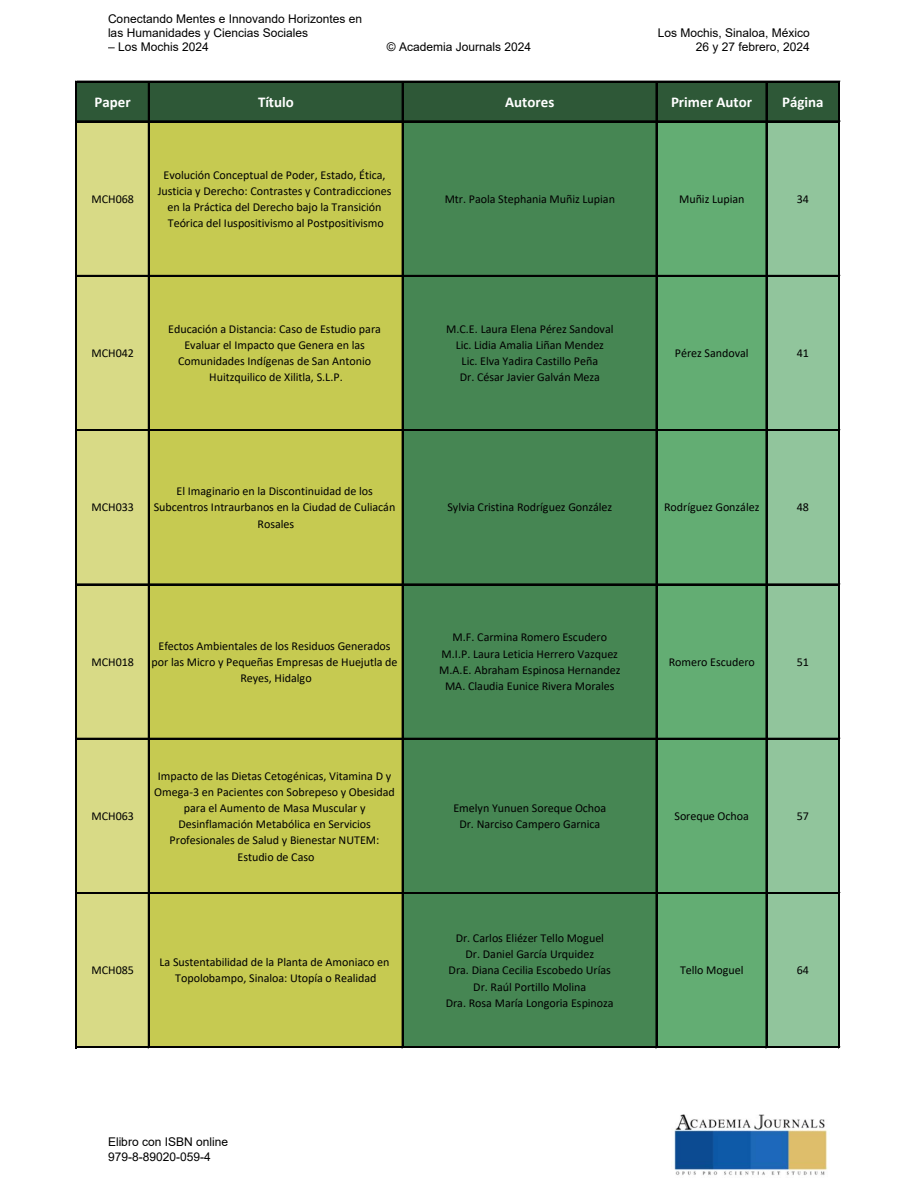
<style>
.page{position:relative;width:918px;height:1188px;background:#fff}
.page>*{position:absolute;margin:0;border:0;box-sizing:border-box;transform-origin:0 0}
.t1{font:700 15px "Calibri";color:#fff}
.t2{font:12px/16.2px "Calibri";letter-spacing:-.005em;color:#000;text-align:center}
.t3{font:12px/14.4px "Arial";color:#000}
</style>
<div class="page">
<img style="left:674px;top:1114px;width:154px;height:61px">
<div style="left:77px;top:82px;width:762px;height:40px;background:#2e5837"></div>
<hr style="left:75px;top:81px;width:1px;height:41px;background:#000">
<hr style="left:76px;top:81px;width:1px;height:41px;background:#000">
<hr style="left:148px;top:82px;width:2px;height:40px;background:#000">
<hr style="left:402px;top:82px;width:1px;height:40px;background:#000">
<hr style="left:656px;top:82px;width:1px;height:40px;background:#000">
<hr style="left:766px;top:82px;width:1px;height:40px;background:#000">
<hr style="left:838px;top:82px;width:2px;height:40px;background:#000">
<hr style="left:77px;top:81px;width:763px;height:1px;background:#000">
<div style="left:77px;top:122px;width:72px;height:926px;background:#d8da86"></div>
<div style="left:149px;top:122px;width:254px;height:926px;background:#c6ca51"></div>
<div style="left:403px;top:122px;width:254px;height:926px;background:#468653"></div>
<div style="left:657px;top:122px;width:110px;height:926px;background:#63ad73"></div>
<div style="left:767px;top:122px;width:72px;height:926px;background:#91c59c"></div>
<hr style="left:75px;top:121px;width:1px;height:927px;background:#000">
<hr style="left:76px;top:121px;width:1px;height:927px;background:#000">
<hr style="left:148px;top:122px;width:2px;height:926px;background:#000">
<hr style="left:402px;top:122px;width:1px;height:926px;background:#000">
<hr style="left:656px;top:122px;width:1px;height:926px;background:#000">
<hr style="left:766px;top:122px;width:1px;height:926px;background:#000">
<hr style="left:838px;top:122px;width:2px;height:926px;background:#000">
<hr style="left:77px;top:121px;width:763px;height:1px;background:#000">
<hr style="left:77px;top:275px;width:763px;height:2px;background:#000">
<hr style="left:77px;top:429px;width:763px;height:1px;background:#000">
<hr style="left:77px;top:430px;width:763px;height:1px;background:#000">
<hr style="left:77px;top:584px;width:763px;height:1px;background:#000">
<hr style="left:77px;top:738px;width:763px;height:2px;background:#000">
<hr style="left:77px;top:892px;width:763px;height:2px;background:#000">
<hr style="left:77px;top:1046px;width:763px;height:1px;background:#000">
<hr style="left:77px;top:1047px;width:763px;height:1px;background:#000">
<p class="t3" style="left:108px;top:11px;width:256px">Conectando Mentes e Innovando Horizontes en las Humanidades y Ciencias Sociales</p>
<p class="t3" style="left:108px;top:40px;width:102px">– Los Mochis 2024</p>
<p class="t3" style="left:387px;top:40px;width:146px">© Academia Journals 2024</p>
<p class="t3" style="left:658px;top:26px;width:154px;text-align:right">Los Mochis, Sinaloa, México<br>26 y 27 febrero, 2024</p>
<p class="t1" style="left:95px;top:96px;width:38px">Paper</p>
<p class="t1" style="left:258px;top:96px;width:37px">Título</p>
<p class="t1" style="left:505px;top:96px;width:51px">Autores</p>
<p class="t1" style="left:671px;top:96px;width:83px">Primer Autor</p>
<p class="t1" style="left:782px;top:96px;width:43px">Página</p>
<p class="t2" style="left:91px;top:192px;width:44px">MCH068</p>
<p class="t2" style="left:158px;top:167px;width:235px">Evolución Conceptual de Poder, Estado, Ética, Justicia y Derecho: Contrastes y Contradicciones en la Práctica del Derecho bajo la Transición Teórica del Iuspositivismo al Postpositivismo</p>
<p class="t2" style="left:445px;top:192px;width:172px">Mtr. Paola Stephania Muñiz Lupian</p>
<p class="t2" style="left:679px;top:192px;width:67px">Muñiz Lupian</p>
<p class="t2" style="left:797px;top:192px;width:14px">34</p>
<p class="t2" style="left:91px;top:346px;width:44px">MCH042</p>
<p class="t2" style="left:168px;top:322px;width:214px">Educación a Distancia: Caso de Estudio para Evaluar el Impacto que Genera en las Comunidades Indígenas de San Antonio Huitzquilico de Xilitla, S.L.P.</p>
<p class="t2" style="left:446px;top:322px;width:169px">M.C.E. Laura Elena Pérez Sandoval<br>Lic. Lidia Amalia Liñan Mendez<br>Lic. Elva Yadira Castillo Peña<br>Dr. César Javier Galván Meza</p>
<p class="t2" style="left:675px;top:346px;width:75px">Pérez Sandoval</p>
<p class="t2" style="left:797px;top:346px;width:14px">41</p>
<p class="t2" style="left:91px;top:500px;width:44px">MCH033</p>
<p class="t2" style="left:154px;top:484px;width:243px">El Imaginario en la Discontinuidad de los<br>Subcentros Intraurbanos en la Ciudad de Culiacán<br>Rosales</p>
<p class="t2" style="left:447px;top:500px;width:166px">Sylvia Cristina Rodríguez González</p>
<p class="t2" style="left:664px;top:500px;width:97px">Rodríguez González</p>
<p class="t2" style="left:797px;top:500px;width:14px">48</p>
<p class="t2" style="left:91px;top:655px;width:44px">MCH018</p>
<p class="t2" style="left:152px;top:638px;width:247px">Efectos Ambientales de los Residuos Generados por las Micro y Pequeñas Empresas de Huejutla de<br>Reyes, Hidalgo</p>
<p class="t2" style="left:439px;top:630px;width:183px">M.F. Carmina Romero Escudero M.I.P. Laura Leticia Herrero Vazquez M.A.E. Abraham Espinosa Hernandez MA. Claudia Eunice Rivera Morales</p>
<p class="t2" style="left:669px;top:655px;width:88px">Romero Escudero</p>
<p class="t2" style="left:797px;top:655px;width:14px">51</p>
<p class="t2" style="left:91px;top:809px;width:44px">MCH063</p>
<p class="t2" style="left:154px;top:768px;width:242px">Impacto de las Dietas Cetogénicas, Vitamina D y Omega-3 en Pacientes con Sobrepeso y Obesidad para el Aumento de Masa Muscular y Desinflamación Metabólica en Servicios Profesionales de Salud y Bienestar NUTEM:<br>Estudio de Caso</p>
<p class="t2" style="left:453px;top:801px;width:155px">Emelyn Yunuen Soreque Ochoa<br>Dr. Narciso Campero Garnica</p>
<p class="t2" style="left:674px;top:809px;width:76px">Soreque Ochoa</p>
<p class="t2" style="left:797px;top:809px;width:14px">57</p>
<p class="t2" style="left:91px;top:963px;width:44px">MCH085</p>
<p class="t2" style="left:160px;top:955px;width:232px">La Sustentabilidad de la Planta de Amoniaco en<br>Topolobampo, Sinaloa: Utopía o Realidad</p>
<p class="t3" style="left:108px;top:1135px;width:122px">Elibro con ISBN online<br>979-8-89020-059-4</p>
<p class="t2" style="left:446px;top:931px;width:169px">Dr. Carlos Eliézer Tello Moguel<br>Dr. Daniel García Urquidez<br>Dra. Diana Cecilia Escobedo Urías<br>Dr. Raúl Portillo Molina<br>Dra. Rosa María Longoria Espinoza</p>
<p class="t2" style="left:680px;top:963px;width:65px">Tello Moguel</p>
<p class="t2" style="left:797px;top:963px;width:14px">64</p>
</div>
